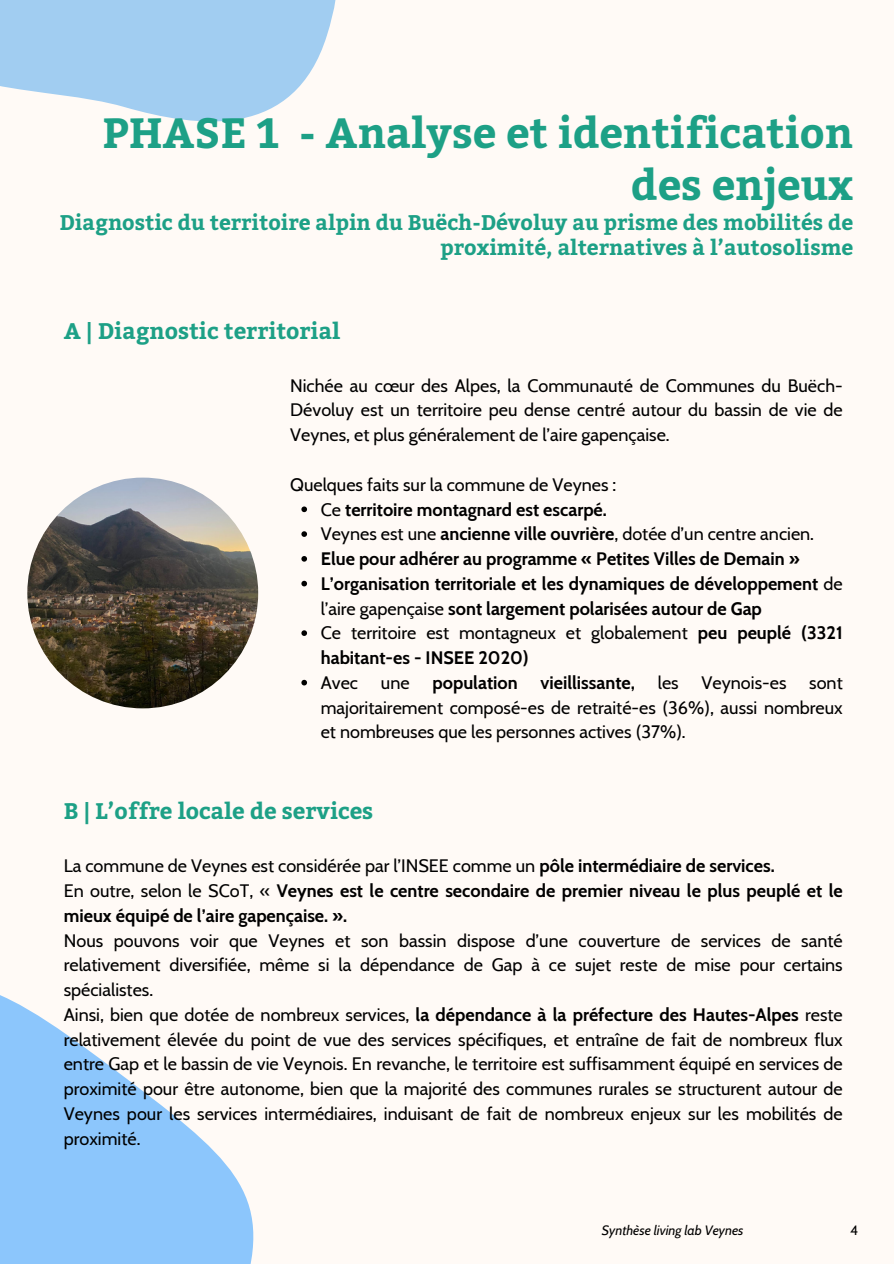
<style>
.page{position:relative;width:894px;height:1264px;background:#fff}
.page>*{position:absolute;margin:0;border:0;box-sizing:border-box;transform-origin:0 0}
.t1{font:700 42.15px/51.8px "Bitter";color:#1da086;text-align:right}
.t2{font:700 22.5px "Bitter";color:#1da086}
.t3{font:700 21.15px/24.8px "Bitter";color:#1da086;text-align:right}
.t4{font:18px/24.8px "Cabin";color:#000;text-align:justify}
.t5{font:700 18px/24.8px "Cabin";color:#000}
.t6{font:italic 13.5px "Cabin";color:#000}
.t7{font:13.5px "Cabin";color:#000}
.s1{font-weight:400}
.s2{font-weight:700}
</style>
<div class="page">
<div style="left:0;top:0;width:893px;height:1263px;background:#fffaf6"></div>
<svg style="left:0;top:995px;width:254px;height:268px;fill:#8cc6fc"></svg>
<svg style="left:0;top:0;width:336px;height:122px;fill:#a1cdf1"></svg>
<img style="left:27px;top:477px;width:231px;height:231px;border-radius:50%">
<svg style="left:301px;top:506px;width:6px;height:6px"></svg>
<svg style="left:301px;top:531px;width:6px;height:6px"></svg>
<svg style="left:301px;top:556px;width:6px;height:5px"></svg>
<svg style="left:301px;top:581px;width:6px;height:5px"></svg>
<svg style="left:301px;top:630px;width:6px;height:6px"></svg>
<svg style="left:301px;top:680px;width:6px;height:5px"></svg>
<h1 class="t1" style="left:103px;top:105px;width:752px">PHASE 1 - Analyse et identification des enjeux</h1>
<p class="t3" style="left:59px;top:209px;width:795px">Diagnostic du territoire alpin du Buëch-Dévoluy au prisme des mobilités de proximité, alternatives à l’autosolisme</p>
<p class="t2" style="left:64px;top:314px;width:278px">A | Diagnostic territorial</p>
<h1 class="t4" style="left:290px;top:373px;width:554px">Nichée au cœur des Alpes, la Communauté de Communes du Buëch-Dévoluy est un territoire peu dense centré autour du bassin de vie de Veynes, et plus généralement de l’aire gapençaise.</h1>
<p class="t4" style="left:290px;top:472px;width:327px">Quelques faits sur la commune de Veynes :</p>
<h2 class="t5" style="left:321px;top:496px;width:287px"><span class="s1">Ce</span> territoire montagnard est escarpé.</h2>
<h2 class="t4" style="left:321px;top:521px;width:494px">Veynes est une <span class="s2">ancienne ville ouvrière</span>, dotée d’un centre ancien.</h2>
<p class="t5" style="left:321px;top:546px;width:480px">Elue pour adhérer au programme « Petites Villes de Demain »</p>
<p class="t5" style="left:321px;top:571px;width:523px">L’organisation territoriale et les dynamiques de développement <span class="s1">de l’aire gapençaise</span> sont largement polarisées autour de Gap</p>
<p class="t4" style="left:321px;top:620px;width:523px">Ce territoire est montagneux et globalement <span class="s2">peu peuplé (3321 habitant-es - INSEE 2020)</span></p>
<p class="t4" style="left:321px;top:670px;width:39px">Avec</p>
<p class="t4" style="left:381px;top:670px;width:30px">une</p>
<p class="t5" style="left:432px;top:670px;width:87px">population</p>
<p class="t5" style="left:540px;top:670px;width:96px">vieillissante,</p>
<p class="t4" style="left:657px;top:670px;width:22px">les</p>
<p class="t4" style="left:701px;top:670px;width:86px">Veynois-es</p>
<p class="t4" style="left:321px;top:670px;width:523px;text-indent:488px">sont majoritairement composé-es de retraité-es (36%), aussi nombreux et nombreuses que les personnes actives (37%).</p>
<p class="t2" style="left:64px;top:795px;width:311px">B | L’offre locale de services</p>
<h1 class="t4" style="left:64px;top:853px;width:780px;text-align:left">La commune de Veynes est considérée par l’INSEE comme un <span class="s2">pôle intermédiaire de services.<br></span>En outre, selon le SCoT, « <span class="s2">Veynes est le centre secondaire de premier niveau le plus peuplé et le mieux équipé de l’aire gapençaise. ».<br></span>Nous pouvons voir que Veynes et son bassin dispose d’une couverture de services de santé relativement diversifiée, même si la dépendance de Gap à ce sujet reste de mise pour certains spécialistes.<br>Ainsi, bien que dotée de nombreux services, <span class="s2">la dépendance à la préfecture des Hautes-Alpes</span> reste relativement élevée du point de vue des services spécifiques, et entraîne de fait de nombreux flux entre Gap et le bassin de vie Veynois. En revanche, le territoire est suffisamment équipé en services de proximité pour être autonome, bien que la majorité des communes rurales se structurent autour de Veynes pour les services intermédiaires, induisant de fait de nombreux enjeux sur les mobilités de proximité.</h1>
<h2 class="t6" style="left:601px;top:1222px;width:143px">Synthèse living lab Veynes</h2>
<p class="t7" style="left:849px;top:1222px;width:9px">4</p>
</div>
